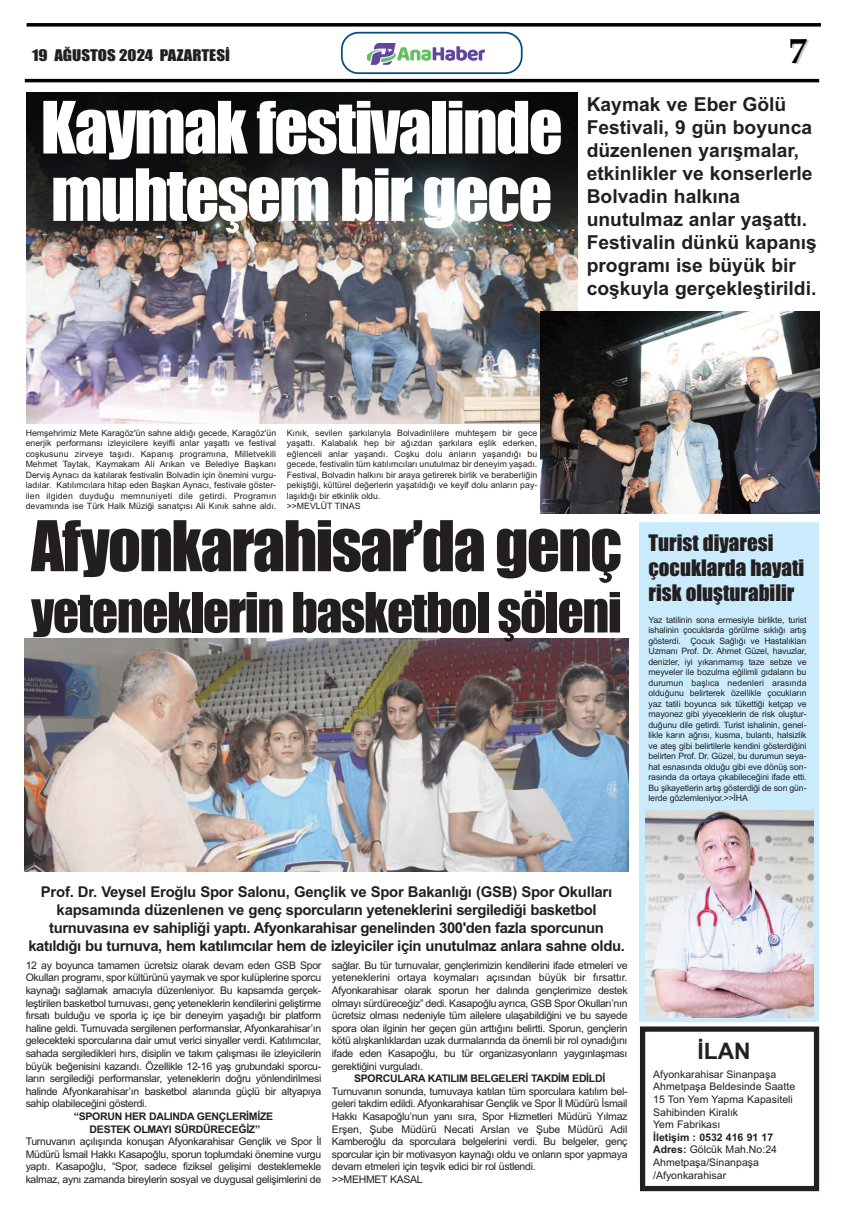
<style>
.page{position:relative;width:844px;height:1216px;background:#fff}
.page>*{position:absolute;margin:0;border:0;box-sizing:border-box;transform-origin:0 0}
.t1{font:66.5px/67.4px "Impact";letter-spacing:-.025em;color:#fff}
.t2{font:64.58px "Impact";letter-spacing:-.025em;color:#231f20}
.t3{font:51.19px "Impact";letter-spacing:-.025em;color:#231f20}
.t4{font:700 36.57px "Palatino";color:#000}
.t5{font:700 22.75px "Arial";color:#231f20}
.t6{font:21px/25.2px "Impact";color:#231f20}
.t7{font:700 19.25px/23.1px "Arial";color:#231f20}
.t8{font:700 14.88px/17.8px "Arial";letter-spacing:-.03em;color:#231f20;text-align:center}
.t9{font:14.88px "Impact";color:#231f20;scale:1.13 1}
.t10{font:10.5px/12.6px "Arial";letter-spacing:-.03em;color:#231f20;text-align:justify}
.t11{font:10.5px/12.6px "Arial";color:#231f20}
.t12{font:700 10.5px/12.6px "Arial";letter-spacing:-.03em;color:#231f20;text-align:center}
.t13{font:8.75px/10.5px "Arial";color:#231f20;text-align:justify}
.s1{font-weight:700}
</style>
<div class="page">
<svg style="left:27px;top:23px;width:793px;height:4px;background:#1f1f1f"></svg>
<hr style="left:25px;top:79px;width:794px;height:3px;background:#000">
<svg style="left:341px;top:32px;width:181px;height:42px"></svg>
<img style="left:367px;top:41px;width:117px;height:26px">
<div style="left:639px;top:1026px;width:180px;height:165px;border:5px solid #231f20"></div>
<img style="left:26px;top:92px;width:551px;height:332px">
<img style="left:540px;top:311px;width:279px;height:202px">
<img style="left:25px;top:638px;width:603px;height:233px">
<div style="left:639px;top:522px;width:180px;height:500px;background:#caebfb"></div>
<img style="left:645px;top:810px;width:167px;height:207px">
<h3 class="t9" style="left:32px;top:47px;width:176px">19 AĞUSTOS 2024 PAZARTESİ</h3>
<h3 class="t4" style="left:788px;top:28px;width:20px">7</h3>
<h1 class="t1" style="left:41px;top:97px;width:523px">Kaymak festivalinde muhteşem bir gece</h1>
<h3 class="t7" style="left:586px;top:92px;width:231px">Kaymak ve Eber Gölü<br>Festivali, 9 gün boyunca düzenlenen yarışmalar, etkinlikler ve konserlerle<br>Bolvadin halkına unutulmaz anlar yaşattı.<br>Festivalin dünkü kapanış programı ise büyük bir coşkuyla gerçekleştirildi.</h3>
<p class="t13" style="left:26px;top:427px;width:252px">Hemşehrimiz Mete Karagöz'ün sahne aldığı gecede, Karagöz'ün enerjik performansı izleyicilere keyifli anlar yaşattı ve festival coşkusunu zirveye taşıdı. Kapanış programına, Milletvekili Mehmet Taytak, Kaymakam Ali Arıkan ve Belediye Başkanı Derviş Aynacı da katılarak festivalin Bolvadin için önemini vurgu&shy;ladılar. Katılımcılara hitap eden Başkan Aynacı, festivale göster&shy;ilen ilgiden duyduğu memnuniyeti dile getirdi. Programın devamında ise Türk Halk Müziği sanatçısı Ali Kınık sahne aldı.</p>
<p class="t13" style="left:287px;top:427px;width:252px;text-align:left">Kınık, sevilen şarkılarıyla Bolvadinlilere muhteşem bir gece yaşattı. Kalabalık hep bir ağızdan şarkılara eşlik ederken, eğlenceli anlar yaşandı. Coşku dolu anların yaşandığı bu gecede, festivalin tüm katılımcıları unutulmaz bir deneyim yaşadı.<br>Festival, Bolvadin halkını bir araya getirerek birlik ve beraberliğin pekiştiği, kültürel değerlerin yaşatıldığı ve keyif dolu anların pay&shy;laşıldığı bir etkinlik oldu.<br>&gt;&gt;MEVLÜT TINAS</p>
<h2 class="t2" style="left:31px;top:511px;width:592px">Afyonkarahisar’da genç</h2>
<h3 class="t3" style="left:31px;top:585px;width:592px">yeteneklerin basketbol şöleni</h3>
<h3 class="t6" style="left:648px;top:531px;width:157px">Turist diyaresi çocuklarda hayati risk oluşturabilir</h3>
<p class="t13" style="left:648px;top:614px;width:159px">Yaz tatilinin sona ermesiyle birlikte, turist ishalinin çocuklarda görülme sıklığı artış gösterdi. Çocuk Sağlığı ve Hastalıkları Uzmanı Prof. Dr. Ahmet Güzel, havuzlar, denizler, iyi yıkanmamış taze sebze ve meyveler ile bozulma eğilimli gıdaların bu durumun başlıca nedenleri arasında olduğunu belirterek özellikle çocukların yaz tatili boyunca sık tükettiği ketçap ve mayonez gibi yiyeceklerin de risk oluştur&shy;duğunu dile getirdi. Turist ishalinin, genel&shy;likle karın ağrısı, kusma, bulantı, halsizlik ve ateş gibi belirtilerle kendini gösterdiğini belirten Prof. Dr. Güzel, bu durumun seya&shy;hat esnasında olduğu gibi eve dönüş son&shy;rasında da ortaya çıkabileceğini ifade etti.<br>Bu şikayetlerin artış gösterdiği de son gün&shy;lerde gözlemleniyor.&gt;&gt;İHA</p>
<p class="t8" style="left:28px;top:883px;width:597px">Prof. Dr. Veysel Eroğlu Spor Salonu, Gençlik ve Spor Bakanlığı (GSB) Spor Okulları kapsamında düzenlenen ve genç sporcuların yeteneklerini sergilediği basketbol turnuvasına ev sahipliği yaptı. Afyonkarahisar genelinden 300'den fazla sporcunun katıldığı bu turnuva, hem katılımcılar hem de izleyiciler için unutulmaz anlara sahne oldu.</p>
<p class="t10" style="left:26px;top:958px;width:297px">12 ay boyunca tamamen ücretsiz olarak devam eden GSB Spor Okulları programı, spor kültürünü yaymak ve spor kulüplerine sporcu kaynağı sağlamak amacıyla düzenleniyor. Bu kapsamda gerçek&shy;leştirilen basketbol turnuvası, genç yeteneklerin kendilerini geliştirme fırsatı bulduğu ve sporla iç içe bir deneyim yaşadığı bir platform haline geldi. Turnuvada sergilenen performanslar, Afyonkarahisar’ın gelecekteki sporcularına dair umut verici sinyaller verdi. Katılımcılar, sahada sergiledikleri hırs, disiplin ve takım çalışması ile izleyicilerin büyük beğenisini kazandı. Özellikle 12-16 yaş grubundaki sporcu&shy;ların sergilediği performanslar, yeteneklerin doğru yönlendirilmesi halinde Afyonkarahisar’ın basketbol alanında güçlü bir altyapıya sahip olabileceğini gösterdi.</p>
<p class="t12" style="left:74px;top:1109px;width:201px">“SPORUN HER DALINDA GENÇLERİMİZE<br>DESTEK OLMAYI SÜRDÜRECEĞİZ”</p>
<p class="t10" style="left:26px;top:1135px;width:297px">Turnuvanın açılışında konuşan Afyonkarahisar Gençlik ve Spor İl Müdürü İsmail Hakkı Kasapoğlu, sporun toplumdaki önemine vurgu yaptı. Kasapoğlu, “Spor, sadece fiziksel gelişimi desteklemekle kalmaz, aynı zamanda bireylerin sosyal ve duygusal gelişimlerini de</p>
<p class="t10" style="left:332px;top:958px;width:297px">sağlar. Bu tür turnuvalar, gençlerimizin kendilerini ifade etmeleri ve yeteneklerini ortaya koymaları açısından büyük bir fırsattır.<br>Afyonkarahisar olarak sporun her dalında gençlerimize destek olmayı sürdüreceğiz” dedi. Kasapoğlu ayrıca, GSB Spor Okulları’nın ücretsiz olması nedeniyle tüm ailelere ulaşabildiğini ve bu sayede spora olan ilginin her geçen gün arttığını belirtti. Sporun, gençlerin kötü alışkanlıklardan uzak durmalarında da önemli bir rol oynadığını ifade eden Kasapoğlu, bu tür organizasyonların yaygınlaşması gerektiğini vurguladı.</p>
<p class="t12" style="left:354px;top:1072px;width:252px">SPORCULARA KATILIM BELGELERİ TAKDİM EDİLDİ</p>
<p class="t10" style="left:332px;top:1084px;width:297px;text-align:left">Turnuvanın sonunda, turnuvaya katılan tüm sporculara katılım bel&shy;geleri takdim edildi. Afyonkarahisar Gençlik ve Spor İl Müdürü İsmail Hakkı Kasapoğlu’nun yanı sıra, Spor Hizmetleri Müdürü Yılmaz Erşen, Şube Müdürü Necati Arslan ve Şube Müdürü Adil Kamberoğlu da sporculara belgelerini verdi. Bu belgeler, genç sporcular için bir motivasyon kaynağı oldu ve onların spor yapmaya devam etmeleri için teşvik edici bir rol üstlendi.<br>&gt;&gt;MEHMET KASAL</p>
<h3 class="t5" style="left:697px;top:1038px;width:55px">İLAN</h3>
<p class="t11" style="left:653px;top:1067px;width:143px">Afyonkarahisar Sinanpaşa<br>Ahmetpaşa Beldesinde Saatte<br>15 Ton Yem Yapma Kapasiteli<br>Sahibinden Kiralık<br>Yem Fabrikası</p>
<p class="t11" style="left:653px;top:1130px;width:125px"><span class="s1">İletişim : 0532 416 91 17<br>Adres:</span> Gölcük Mah.No:24<br>Ahmetpaşa/Sinanpaşa /Afyonkarahisar</p>
</div>
